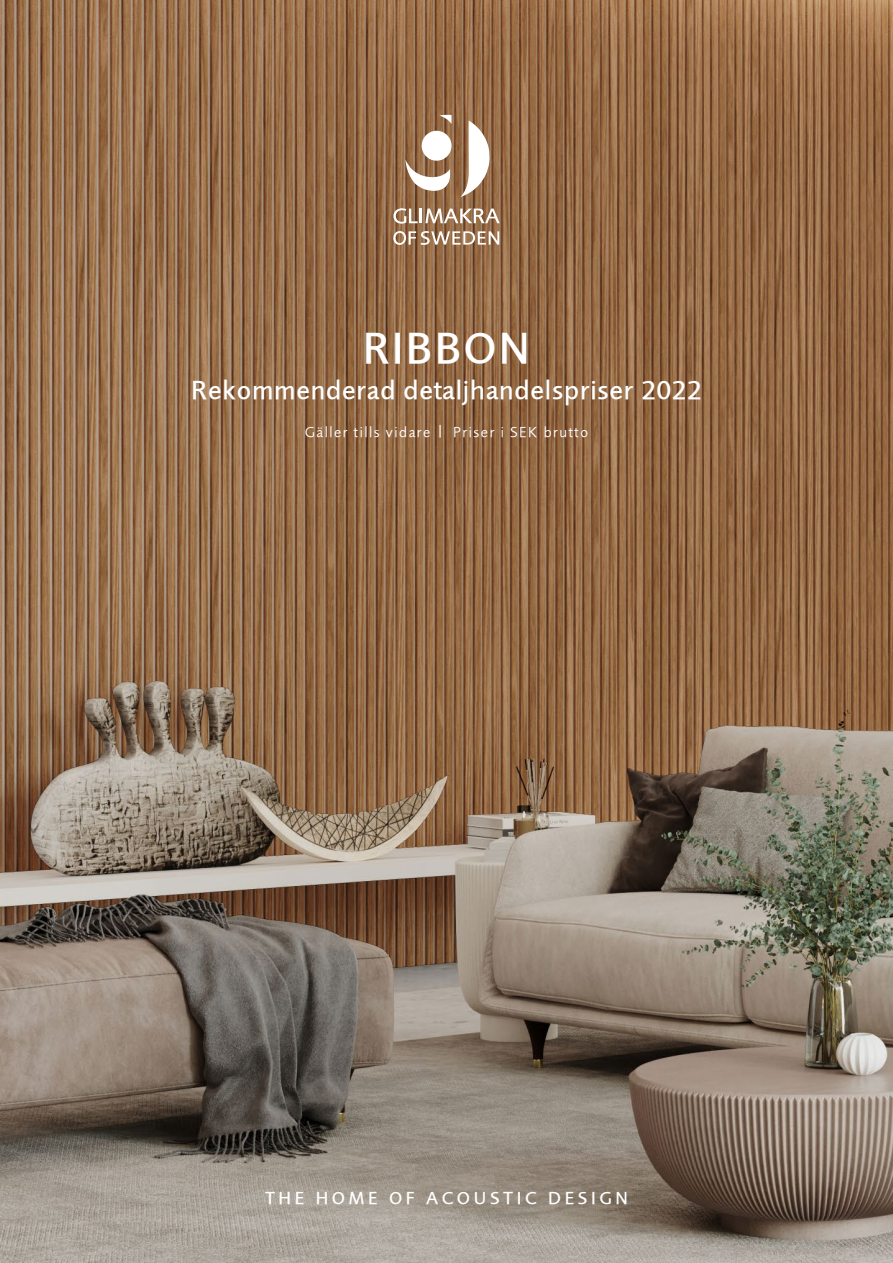
<style>
.page{position:relative;width:893px;height:1263px;background:#fff}
.page>*{position:absolute;margin:0;border:0;box-sizing:border-box;transform-origin:0 0}
.t1{font:500 45px "Foundry Sans";letter-spacing:.05em;color:#fff}
.t2{font:500 27px "Foundry Sans";letter-spacing:.03em;color:#fff}
.t3{font:500 18px "Foundry Sans";letter-spacing:.2em;color:#fff}
.t4{font:15px "Foundry Sans";letter-spacing:.1em;color:#fff}
</style>
<div class="page">
<img style="left:0;top:0;width:893px;height:1263px">
<svg style="left:439px;top:115px;width:13px;height:9px"></svg>
<svg style="left:405px;top:131px;width:47px;height:60px"></svg>
<svg style="left:460px;top:120px;width:30px;height:77px"></svg>
<svg style="left:393px;top:208px;width:107px;height:16px"></svg>
<svg style="left:393px;top:231px;width:106px;height:14px"></svg>
<h1 class="t1" style="left:363px;top:322px;width:169px">RIBBON</h1>
<p class="t2" style="left:191px;top:374px;width:512px">Rekommenderad detaljhandelspriser 2022</p>
<p class="t4" style="left:305px;top:423px;width:285px">Gäller tills vidare | Priser i SEK brutto</p>
<p class="t3" style="left:265px;top:1188px;width:364px">THE HOME OF ACOUSTIC DESIGN</p>
</div>
